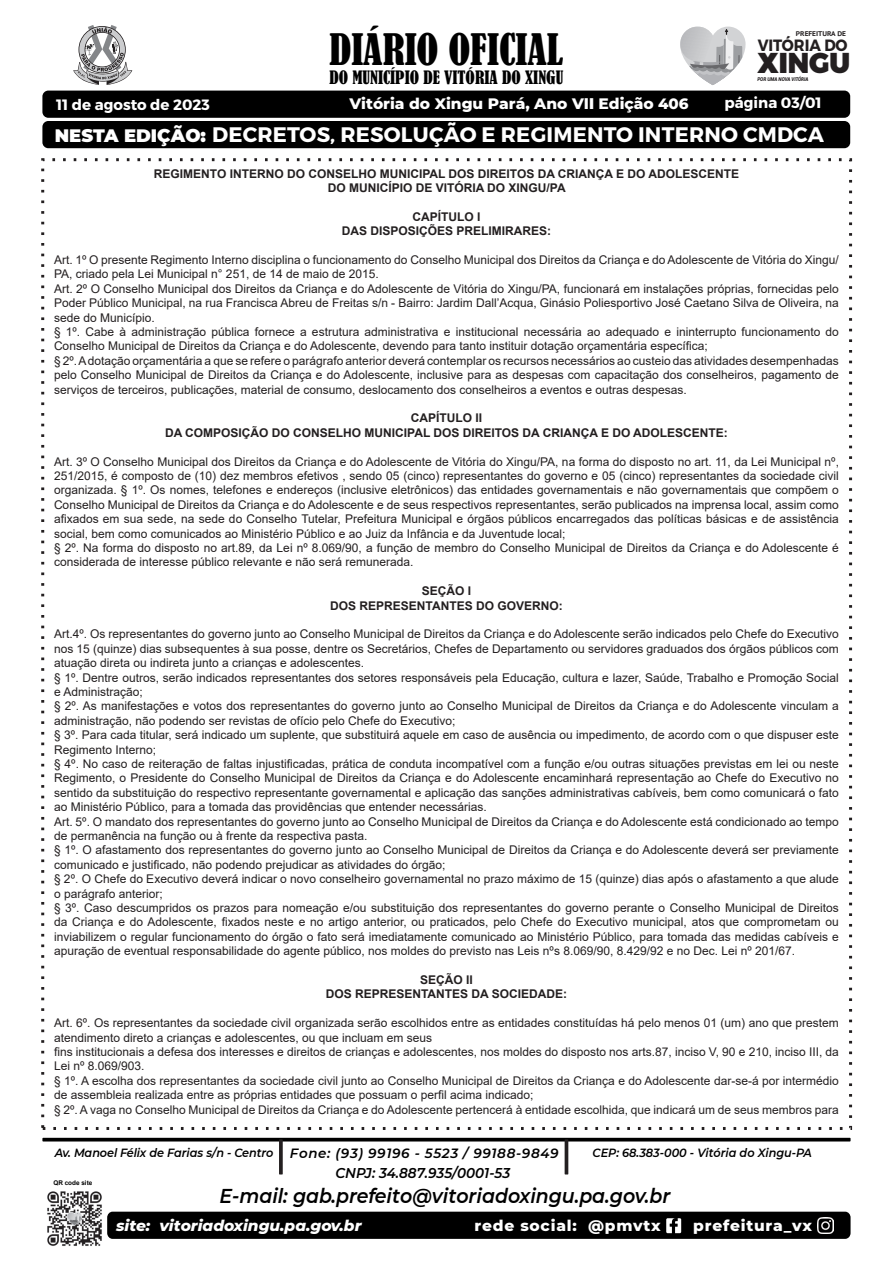
<style>
.page{position:relative;width:893px;height:1263px;background:#fff}
.page>*{position:absolute;margin:0;border:0;box-sizing:border-box;transform-origin:0 0}
.t1{font:condensed 40.65px "Bernard";color:#000}
.t2{font:900 28.65px "Montserrat";color:#231f20;scale:.95 1}
.t3{font:700 21px "Montserrat";letter-spacing:.01em;color:#fff}
.t4{font:italic 600 20.1px "Montserrat";color:#000;scale:.95 1}
.t5{font:900 18px "Montserrat";color:#fff}
.t6{font:condensed 17.25px "Bernard";color:#000}
.t7{font:700 16.35px "Montserrat";color:#231f20;scale:.91 1}
.t8{font:800 15.45px "Montserrat";color:#fff}
.t9{font:800 15.45px "Montserrat";letter-spacing:.05em;color:#fff}
.t10{font:italic 800 15.45px "Montserrat";color:#fff}
.t11{font:700 15px "Montserrat";color:#fff}
.t12{font:italic 600 14.25px "Montserrat";color:#000;scale:.95 1}
.t13{font:12px/14.4px "Arial";color:#231f20}
.t14{font:700 12px/14.4px "Arial";color:#231f20;text-align:center}
.t15{font:italic 600 11.85px "Montserrat";color:#000;scale:.95 1}
.t16{font:700 6.75px "PT Sans";color:#231f20;scale:1.09 1}
.t17{font:700 6.45px "Arial";color:#000}
.t18{font:italic 900 5.25px "Roboto";color:#231f20;scale:.87 1}
.s1{font-size:15px}
.s2{font-size:13.35px}
</style>
<div class="page">
<div style="left:107px;top:1212px;width:743px;height:27px;background:#000;border-radius:6px"></div>
<hr style="left:42px;top:1138px;width:808px;height:3px;background:#000">
<svg style="left:680px;top:27px;width:65px;height:58px"></svg>
<img style="left:47px;top:1191px;width:55px;height:55px">
<div style="left:42px;top:121px;width:808px;height:27px;background:#000;border-radius:6px"></div>
<div style="left:42px;top:91px;width:808px;height:27px;background:#000;border-radius:6px"></div>
<svg style="left:73px;top:25px;width:59px;height:60px"></svg>
<svg style="left:279px;top:1139px;width:4px;height:35px"></svg>
<hr style="left:565px;top:1139px;width:3px;height:35px;background:#231f20">
<img style="left:818px;top:1218px;width:16px;height:15px">
<svg style="left:666px;top:1218px;width:15px;height:15px"></svg>
<h1 class="t1" style="left:329px;top:26px;width:236px">DIÁRIO OFICIAL</h1>
<h3 class="t6" style="left:330px;top:67px;width:235px">DO MUNICÍPIO DE VITÓRIA DO XINGU</h3>
<p class="t16" style="left:796px;top:29px;width:47px">PREFEITURA DE</p>
<h3 class="t7" style="left:758px;top:35px;width:100px">VITÓRIA DO</h3>
<p class="t18" style="left:757px;top:75px;width:60px">POR UMA NOVA VITÓRIA</p>
<h2 class="t2" style="left:758px;top:45px;width:99px">XINGU</h2>
<p class="t11" style="left:56px;top:95px;width:155px">11 de agosto de 2023</p>
<p class="t11" style="left:725px;top:93px;width:99px">página 03/01</p>
<p class="t8" style="left:349px;top:93px;width:341px">Vitória do Xingu Pará, Ano VII Edição <span class="s1">406</span></p>
<h3 class="t3" style="left:212px;top:122px;width:613px">DECRETOS, RESOLUÇÃO E REGIMENTO INTERNO CMDCA</h3>
<h3 class="t5" style="left:55px;top:122px;width:153px">NESTA EDIÇÃO:</h3>
<p class="t14" style="left:154px;top:166px;width:587px">REGIMENTO INTERNO DO CONSELHO MUNICIPAL DOS DIREITOS DA CRIANÇA E DO ADOLESCENTE<br>DO MUNICÍPIO DE VITÓRIA DO XINGU/PA</p>
<p class="t14" style="left:342px;top:209px;width:211px">CAPÍTULO I<br>DAS DISPOSIÇÕES PRELIMIRARES:</p>
<p class="t13" style="left:54px;top:252px;width:786px">Art. 1º O presente Regimento Interno disciplina o funcionamento do Conselho Municipal dos Direitos da Criança e do Adolescente de Vitória do Xingu/ PA, criado pela Lei Municipal n° 251, de 14 de maio de 2015.<br>Art. 2º O Conselho Municipal dos Direitos da Criança e do Adolescente de Vitória do Xingu/PA, funcionará em instalações próprias, fornecidas pelo Poder Público Municipal, na rua Francisca Abreu de Freitas s/n - Bairro: Jardim Dall’Acqua, Ginásio Poliesportivo José Caetano Silva de Oliveira, na sede do Município.<br>§ 1º. Cabe à administração pública fornece a estrutura administrativa e institucional necessária ao adequado e ininterrupto funcionamento do Conselho Municipal de Direitos da Criança e do Adolescente, devendo para tanto instituir dotação orçamentária específica;<br>§ 2º. A dotação orçamentária a que se refere o parágrafo anterior deverá contemplar os recursos necessários ao custeio das atividades desempenhadas pelo Conselho Municipal de Direitos da Criança e do Adolescente, inclusive para as despesas com capacitação dos conselheiros, pagamento de serviços de terceiros, publicações, material de consumo, deslocamento dos conselheiros a eventos e outras despesas.</p>
<p class="t14" style="left:165px;top:411px;width:564px">CAPÍTULO II<br>DA COMPOSIÇÃO DO CONSELHO MUNICIPAL DOS DIREITOS DA CRIANÇA E DO ADOLESCENTE:</p>
<p class="t13" style="left:54px;top:454px;width:786px">Art. 3º O Conselho Municipal dos Direitos da Criança e do Adolescente de Vitória do Xingu/PA, na forma do disposto no art. 11, da Lei Municipal nº, 251/2015, é composto de (10) dez membros efetivos , sendo 05 (cinco) representantes do governo e 05 (cinco) representantes da sociedade civil organizada. § 1º. Os nomes, telefones e endereços (inclusive eletrônicos) das entidades governamentais e não governamentais que compõem o Conselho Municipal de Direitos da Criança e do Adolescente e de seus respectivos representantes, serão publicados na imprensa local, assim como afixados em sua sede, na sede do Conselho Tutelar, Prefeitura Municipal e órgãos públicos encarregados das políticas básicas e de assistência social, bem como comunicados ao Ministério Público e ao Juiz da Infância e da Juventude local;<br>§ 2º. Na forma do disposto no art.89, da Lei nº 8.069/90, a função de membro do Conselho Municipal de Direitos da Criança e do Adolescente é considerada de interesse público relevante e não será remunerada.</p>
<p class="t14" style="left:330px;top:584px;width:234px">SEÇÃO I<br>DOS REPRESENTANTES DO GOVERNO:</p>
<p class="t13" style="left:54px;top:627px;width:786px">Art.4º. Os representantes do governo junto ao Conselho Municipal de Direitos da Criança e do Adolescente serão indicados pelo Chefe do Executivo nos 15 (quinze) dias subsequentes à sua posse, dentre os Secretários, Chefes de Departamento ou servidores graduados dos órgãos públicos com atuação direta ou indireta junto a crianças e adolescentes.<br>§ 1º. Dentre outros, serão indicados representantes dos setores responsáveis pela Educação, cultura e lazer, Saúde, Trabalho e Promoção Social e Administração;<br>§ 2º. As manifestações e votos dos representantes do governo junto ao Conselho Municipal de Direitos da Criança e do Adolescente vinculam a administração, não podendo ser revistas de ofício pelo Chefe do Executivo;<br>§ 3º. Para cada titular, será indicado um suplente, que substituirá aquele em caso de ausência ou impedimento, de acordo com o que dispuser este Regimento Interno;<br>§ 4º. No caso de reiteração de faltas injustificadas, prática de conduta incompatível com a função e/ou outras situações previstas em lei ou neste Regimento, o Presidente do Conselho Municipal de Direitos da Criança e do Adolescente encaminhará representação ao Chefe do Executivo no sentido da substituição do respectivo representante governamental e aplicação das sanções administrativas cabíveis, bem como comunicará o fato ao Ministério Público, para a tomada das providências que entender necessárias.<br>Art. 5º. O mandato dos representantes do governo junto ao Conselho Municipal de Direitos da Criança e do Adolescente está condicionado ao tempo de permanência na função ou à frente da respectiva pasta.<br>§ 1º. O afastamento dos representantes do governo junto ao Conselho Municipal de Direitos da Criança e do Adolescente deverá ser previamente comunicado e justificado, não podendo prejudicar as atividades do órgão;<br>§ 2º. O Chefe do Executivo deverá indicar o novo conselheiro governamental no prazo máximo de 15 (quinze) dias após o afastamento a que alude o parágrafo anterior;<br>§ 3º. Caso descumpridos os prazos para nomeação e/ou substituição dos representantes do governo perante o Conselho Municipal de Direitos da Criança e do Adolescente, fixados neste e no artigo anterior, ou praticados, pelo Chefe do Executivo municipal, atos que comprometam ou inviabilizem o regular funcionamento do órgão o fato será imediatamente comunicado ao Ministério Público, para tomada das medidas cabíveis e apuração de eventual responsabilidade do agente público, nos moldes do previsto nas Leis nºs 8.069/90, 8.429/92 e no Dec. Lei nº 201/67.</p>
<p class="t14" style="left:326px;top:973px;width:243px">SEÇÃO II<br>DOS REPRESENTANTES DA SOCIEDADE:</p>
<p class="t13" style="left:54px;top:1016px;width:786px">Art. 6º. Os representantes da sociedade civil organizada serão escolhidos entre as entidades constituídas há pelo menos 01 (um) ano que prestem atendimento direto a crianças e adolescentes, ou que incluam em seus<br>fins institucionais a defesa dos interesses e direitos de crianças e adolescentes, nos moldes do disposto nos arts.87, inciso V, 90 e 210, inciso III, da Lei nº 8.069/903.<br>§ 1º. A escolha dos representantes da sociedade civil junto ao Conselho Municipal de Direitos da Criança e do Adolescente dar-se-á por intermédio de assembleia realizada entre as próprias entidades que possuam o perfil acima indicado;<br>§ 2º. A vaga no Conselho Municipal de Direitos da Criança e do Adolescente pertencerá à entidade escolhida, que indicará um de seus membros para</p>
<p class="t15" style="left:55px;top:1144px;width:532px">Av. Manoel Félix de Farias s/n - Centro <span class="s2">Fone: (93) 99196 - 5523 / 99188-9849</span></p>
<p class="t15" style="left:592px;top:1144px;width:232px">CEP: 68.383-000 - Vitória do Xingu-PA</p>
<p class="t12" style="left:335px;top:1163px;width:185px">CNPJ: 34.887.935/0001-53</p>
<h3 class="t4" style="left:220px;top:1182px;width:476px">E-mail: gab.prefeito@vitoriadoxingu.pa.gov.br</h3>
<p class="t10" style="left:116px;top:1214px;width:247px">site: vitoriadoxingu.pa.gov.br</p>
<p class="t9" style="left:474px;top:1214px;width:188px">rede social: @pmvtx</p>
<p class="t9" style="left:693px;top:1214px;width:120px">prefeitura_vx</p>
<p class="t17" style="left:53px;top:1178px;width:40px">QR code site</p>
</div>
